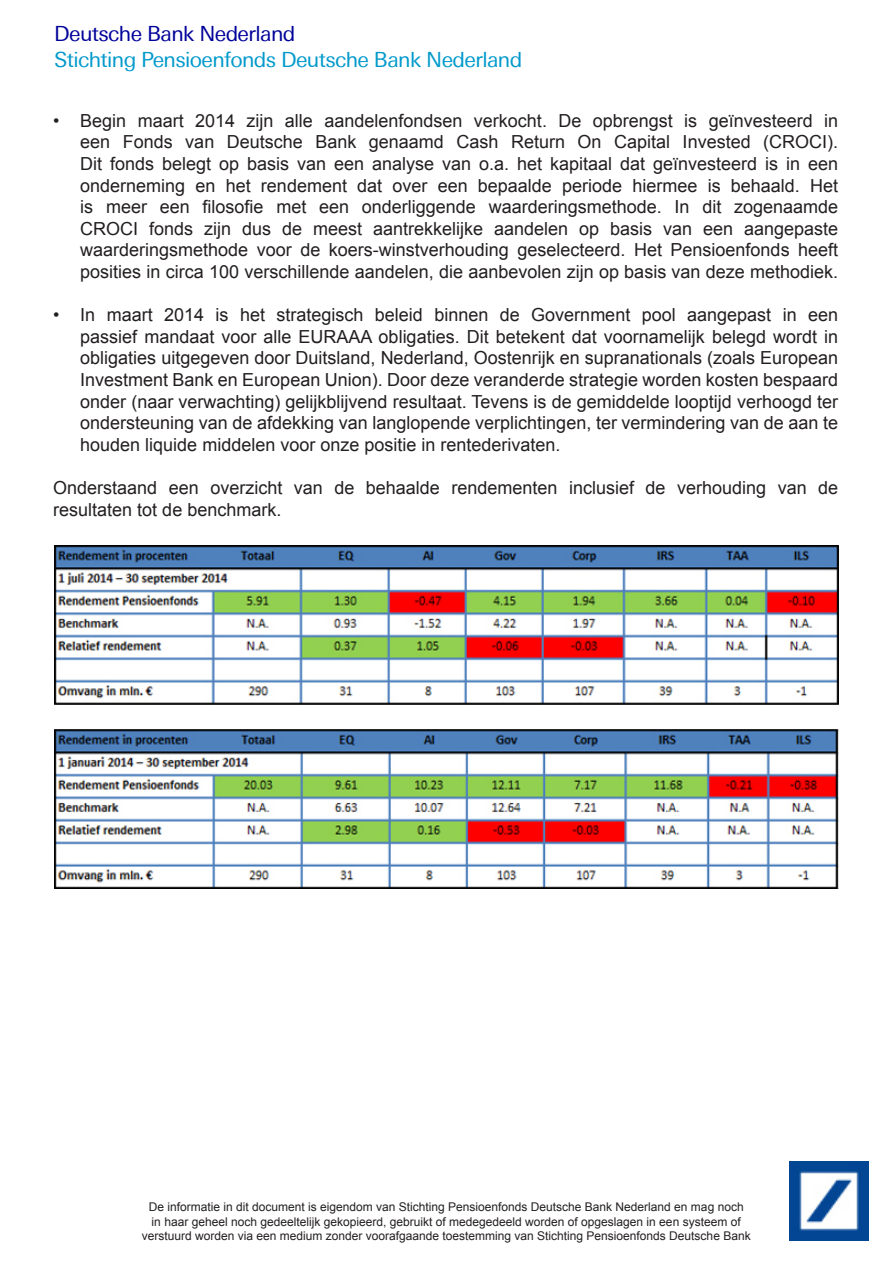
<style>
.page{position:relative;width:893px;height:1263px;background:#fff}
.page>*{position:absolute;margin:0;border:0;box-sizing:border-box;transform-origin:0 0}
.t1{font:21px "Univers Deutsche Bank";letter-spacing:-.03em;color:#09c}
.t2{font:21px "Univers Deutsche Bank";letter-spacing:-.03em;color:#009}
.t3{font:18px/21.6px "Arial";color:#231f20;text-align:justify}
.t4{font:12px/14.4px "Arial";color:#231f20;text-align:center}
</style>
<div class="page">
<img style="left:789px;top:1161px;width:80px;height:79px">
<img style="left:54px;top:545px;width:785px;height:344px">
<p class="t2" style="left:54px;top:22px;width:243px">Deutsche Bank Nederland</p>
<p class="t1" style="left:54px;top:47px;width:470px">Stichting Pensioenfonds Deutsche Bank Nederland</p>
<p class="t3" style="left:80px;top:110px;width:759px;text-indent:-27px">• Begin maart 2014 zijn alle aandelenfondsen verkocht. De opbrengst is geïnvesteerd in een Fonds van Deutsche Bank genaamd Cash Return On Capital Invested (CROCI).<br>Dit fonds belegt op basis van een analyse van o.a. het kapitaal dat geïnvesteerd is in een onderneming en het rendement dat over een bepaalde periode hiermee is behaald. Het is meer een filosofie met een onderliggende waarderingsmethode. In dit zogenaamde CROCI fonds zijn dus de meest aantrekkelijke aandelen op basis van een aangepaste waarderingsmethode voor de koers-winstverhouding geselecteerd. Het Pensioenfonds heeft posities in circa 100 verschillende aandelen, die aanbevolen zijn op basis van deze methodiek.</p>
<p class="t3" style="left:80px;top:304px;width:759px;text-indent:-27px">• In maart 2014 is het strategisch beleid binnen de Government pool aangepast in een passief mandaat voor alle EURAAA obligaties. Dit betekent dat voornamelijk belegd wordt in obligaties uitgegeven door Duitsland, Nederland, Oostenrijk en supranationals (zoals European Investment Bank en European Union). Door deze veranderde strategie worden kosten bespaard onder (naar verwachting) gelijkblijvend resultaat. Tevens is de gemiddelde looptijd verhoogd ter ondersteuning van de afdekking van langlopende verplichtingen, ter vermindering van de aan te houden liquide middelen voor onze positie in rentederivaten.</p>
<p class="t3" style="left:53px;top:477px;width:786px">Onderstaand een overzicht van de behaalde rendementen inclusief de verhouding van de resultaten tot de benchmark.</p>
<p class="t4" style="left:142px;top:1200px;width:610px">De informatie in dit document is eigendom van Stichting Pensioenfonds Deutsche Bank Nederland en mag noch<br>in haar geheel noch gedeeltelijk gekopieerd, gebruikt of medegedeeld worden of opgeslagen in een systeem of verstuurd worden via een medium zonder voorafgaande toestemming van Stichting Pensioenfonds Deutsche Bank</p>
</div>
